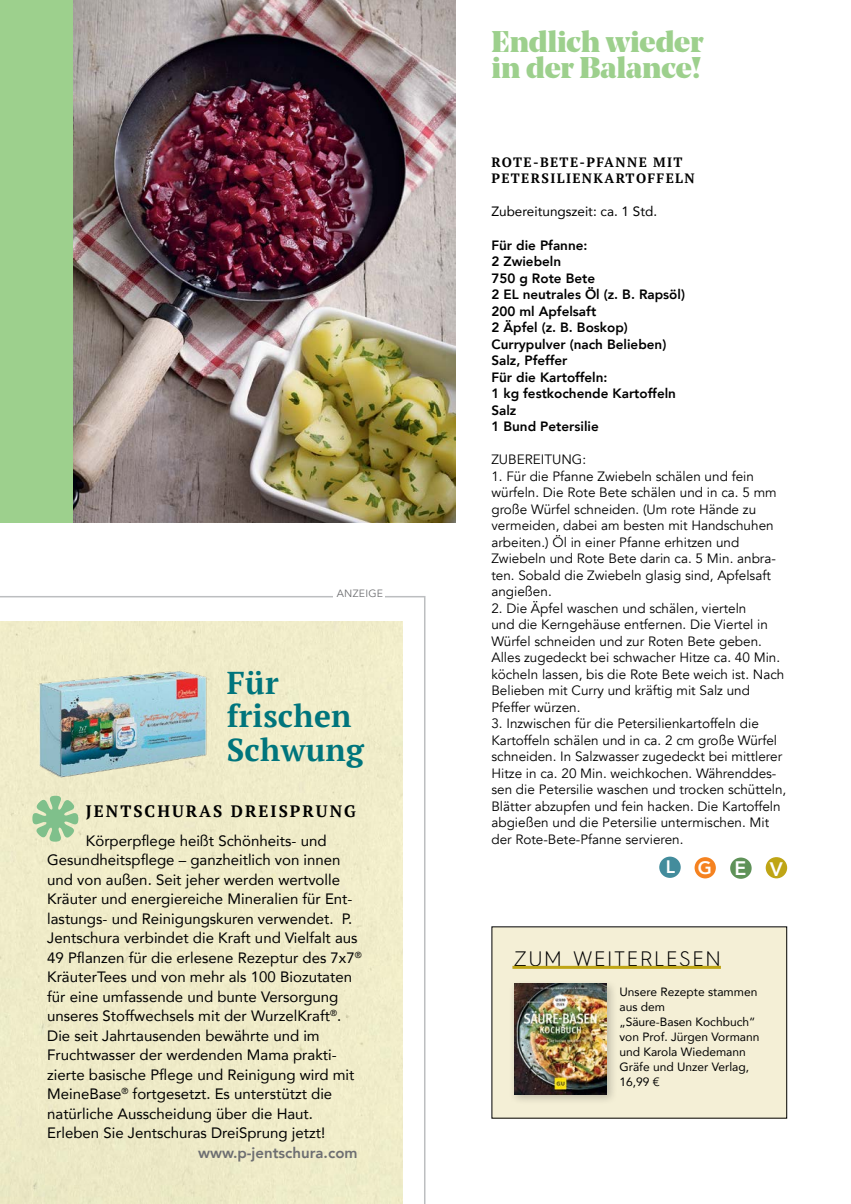
<style>
.page{position:relative;width:851px;height:1204px;background:#fff}
.page>*{position:absolute;margin:0;border:0;box-sizing:border-box;transform-origin:0 0}
.t1{font:51px "Altemus Bursts";color:#7fc08b}
.t2{font:700 31.5px/33px "PT Serif";letter-spacing:.01em;color:#00757c}
.t3{font:900 29.85px/26.2px "Noe Display";color:#9dd08d}
.t4{font:300 21px "Hurme Geometric Sans 4";letter-spacing:.08em;color:#000}
.t5{font:800 19.5px "Avenir";color:#fff}
.t6{font:800 18px "Avenir";color:#fff}
.t7{font:700 16.5px "PT Serif";letter-spacing:.12em;color:#000}
.t8{font:15px/19.5px "Avenir";color:#000}
.t9{font:800 15px "Avenir";color:#6d6e71}
.t10{font:13.5px/16.5px "Avenir";color:#000}
.t11{font:800 13.5px "Avenir";color:#000}
.t12{font:700 13.5px/16.5px "PT Serif";letter-spacing:.1em;color:#000}
.t13{font:13.5px "Avenir";color:#000}
.t14{font:12px/15px "Avenir";color:#000}
.t15{font:10.5px "Avenir";letter-spacing:.03em;color:#6d6e71}
</style>
<div class="page">
<img style="left:72px;top:0;width:384px;height:523px">
<div style="left:694px;top:857px;width:21px;height:21px;background:#f58220;border-radius:50%"></div>
<div style="left:730px;top:857px;width:21px;height:21px;background:#5f9258;border-radius:50%"></div>
<div style="left:765px;top:857px;width:22px;height:21px;background:#bfa515;border-radius:50%"></div>
<div style="left:659px;top:856px;width:21px;height:21px;background:#438c9c;border-radius:50%"></div>
<div style="left:492px;top:926px;width:294px;height:192px;background:#f4efd6"></div>
<hr style="left:512px;top:965px;width:208px;height:3px;background:#bfa515">
<div style="left:509px;top:978px;width:108px;height:127px;background:#000;opacity:.22"></div>
<img style="left:514px;top:983px;width:92px;height:111px">
<div style="left:0;top:0;width:72px;height:523px;background:#9dd08d"></div>
<svg style="left:0;top:596px;width:425px;height:607px"></svg>
<div style="left:0;top:621px;width:402px;height:582px;background:#f0ecc9"></div>
<div style="left:333px;top:586px;width:52px;height:13px;background:#fff"></div>
<img style="left:15px;top:653px;width:206px;height:140px">
<p class="t15" style="left:336px;top:587px;width:48px">ANZEIGE</p>
<p class="t2" style="left:227px;top:666px;width:139px">Für frischen<br>Schwung</p>
<p class="t7" style="left:86px;top:800px;width:271px">JENTSCHURAS DREISPRUNG</p>
<p class="t8" style="left:47px;top:830px;width:316px;text-indent:39px">Körperpflege heißt Schönheits- und Gesundheitspflege – ganzheitlich von innen und von außen. Seit jeher werden wertvolle Kräuter und energiereiche Mineralien für Ent&shy;lastungs- und Reinigungskuren verwendet. P.<br>Jentschura verbindet die Kraft und Vielfalt aus 49 Pflanzen für die erlesene Rezeptur des 7x7<sup>® </sup>KräuterTees und von mehr als 100 Biozutaten für eine umfassende und bunte Versorgung unseres Stoffwechsels mit der WurzelKraft<sup>®</sup>.<br>Die seit Jahrtausenden bewährte und im Fruchtwasser der werdenden Mama prakti&shy;zierte basische Pflege und Reinigung wird mit MeineBase<sup>®</sup> fortgesetzt. Es unterstützt die natürliche Ausscheidung über die Haut.</p>
<p class="t8" style="left:47px;top:1122px;width:279px">Erleben Sie Jentschuras DreiSprung jetzt!</p>
<p class="t9" style="left:198px;top:1140px;width:161px">www.p-jentschura.com</p>
<p class="t1" style="left:30px;top:794px;width:52px">(</p>
<p class="t3" style="left:491px;top:28px;width:213px">Endlich wieder in der Balance!</p>
<p class="t12" style="left:491px;top:154px;width:205px">ROTE-BETE-PFANNE MIT<br>PETERSILIENKARTOFFELN</p>
<p class="t13" style="left:491px;top:201px;width:167px">Zubereitungszeit: ca. 1 Std.</p>
<p class="t11" style="left:491px;top:234px;width:98px">Für die Pfanne:</p>
<p class="t11" style="left:491px;top:251px;width:71px">2 Zwiebeln</p>
<p class="t11" style="left:491px;top:267px;width:105px">750 g Rote Bete</p>
<p class="t11" style="left:491px;top:284px;width:195px">2 EL neutrales Öl (z. B. Rapsöl)</p>
<p class="t11" style="left:491px;top:300px;width:106px">200 ml Apfelsaft</p>
<p class="t11" style="left:491px;top:317px;width:138px">2 Äpfel (z. B. Boskop)</p>
<p class="t11" style="left:491px;top:333px;width:176px">Currypulver (nach Belieben)</p>
<p class="t11" style="left:491px;top:350px;width:78px">Salz, Pfeffer</p>
<p class="t11" style="left:491px;top:366px;width:118px">Für die Kartoffeln:</p>
<p class="t11" style="left:491px;top:383px;width:186px">1 kg festkochende Kartoffeln</p>
<p class="t11" style="left:491px;top:399px;width:27px">Salz</p>
<p class="t11" style="left:491px;top:416px;width:109px">1 Bund Petersilie</p>
<p class="t10" style="left:491px;top:451px;width:96px">ZUBEREITUNG:</p>
<p class="t10" style="left:491px;top:468px;width:287px">1. Für die Pfanne Zwiebeln schälen und fein würfeln. Die Rote Bete schälen und in ca. 5 mm große Würfel schneiden. (Um rote Hände zu vermeiden, dabei am besten mit Handschuhen arbeiten.) Öl in einer Pfanne erhitzen und</p>
<p class="t10" style="left:491px;top:550px;width:286px">Zwiebeln und Rote Bete darin ca. 5 Min. anbra&shy;ten. Sobald die Zwiebeln glasig sind, Apfelsaft angießen.</p>
<p class="t10" style="left:491px;top:600px;width:294px">2. Die Äpfel waschen und schälen, vierteln<br>und die Kerngehäuse entfernen. Die Viertel in Würfel schneiden und zur Roten Bete geben.<br>Alles zugedeckt bei schwacher Hitze ca. 40 Min. köcheln lassen, bis die Rote Bete weich ist. Nach Belieben mit Curry und kräftig mit Salz und Pfeffer würzen.</p>
<p class="t10" style="left:491px;top:715px;width:296px">3. Inzwischen für die Petersilienkartoffeln die Kartoffeln schälen und in ca. 2 cm große Würfel schneiden. In Salzwasser zugedeckt bei mittlerer Hitze in ca. 20 Min. weichkochen. Währenddes&shy;sen die Petersilie waschen und trocken schütteln, Blätter abzupfen und fein hacken. Die Kartoffeln abgießen und die Petersilie untermischen. Mit der Rote-Bete-Pfanne servieren.</p>
<p class="t6" style="left:665px;top:852px;width:11px">L</p>
<p class="t6" style="left:697px;top:853px;width:16px">G</p>
<p class="t5" style="left:734px;top:852px;width:13px">E</p>
<p class="t5" style="left:769px;top:853px;width:15px">V</p>
<p class="t4" style="left:513px;top:944px;width:208px">ZUM WEITERLESEN</p>
<p class="t14" style="left:619px;top:983px;width:139px">Unsere Rezepte stammen aus dem</p>
<p class="t14" style="left:619px;top:1013px;width:141px">„Säure-Basen Kochbuch“ von Prof. Jürgen Vormann und Karola Wiedemann<br>Gräfe und Unzer Verlag,<br>16,99 €</p>
</div>
